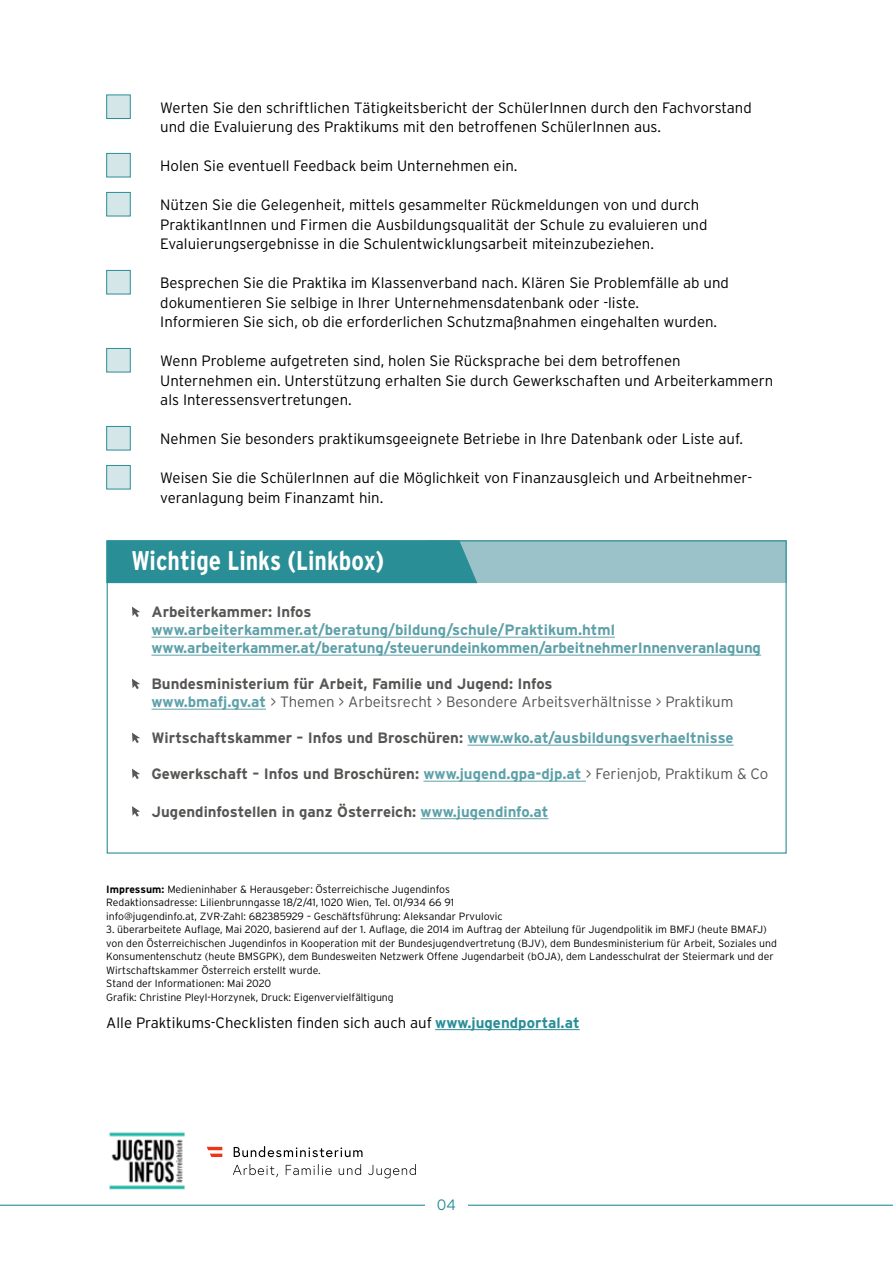
<style>
.page{position:relative;width:893px;height:1263px;background:#fff}
.page>*{position:absolute;margin:0;border:0;box-sizing:border-box;transform-origin:0 0}
.t1{font:700 condensed 27px "Interstate";color:#fff}
.t2{font:300 15px/19.5px "Interstate";color:#000}
.t3{font:700 15px "Interstate";color:#575654}
.t4{font:700 15px/18px "Interstate";letter-spacing:-.01em;color:#5ea1a9}
.t5{font:300 15px/18px "Interstate";color:#575654}
.t6{font:300 15px "Interstate";color:#2a8e97}
.t7{font:300 10.5px/13.5px "Interstate";color:#000}
.s1{font-weight:700}
.s2{font-weight:700;color:#5ea1a9}
.s3{color:#5ea1a9}
.s4{font-weight:300}
.s5{font-weight:700;color:#2a8e97}
</style>
<div class="page">
<div style="left:426px;top:540px;width:361px;height:43px;background:#9bc2c8"></div>
<hr style="left:151px;top:637px;width:464px;height:1px;background:#5ea1a9">
<hr style="left:151px;top:655px;width:610px;height:1px;background:#5ea1a9">
<hr style="left:151px;top:709px;width:115px;height:1px;background:#5ea1a9">
<hr style="left:467px;top:745px;width:267px;height:1px;background:#5ea1a9">
<hr style="left:423px;top:781px;width:163px;height:1px;background:#5ea1a9">
<hr style="left:421px;top:818px;width:127px;height:1px;background:#5ea1a9">
<svg style="left:132px;top:607px;width:8px;height:10px"></svg>
<svg style="left:132px;top:679px;width:8px;height:10px"></svg>
<svg style="left:132px;top:733px;width:8px;height:10px"></svg>
<svg style="left:132px;top:769px;width:8px;height:10px"></svg>
<svg style="left:132px;top:806px;width:8px;height:11px"></svg>
<div style="left:106px;top:540px;width:371px;height:43px;background:#2a8e97"></div>
<hr style="left:435px;top:1029px;width:145px;height:1px;background:#2a8e97">
<hr style="left:0;top:1205px;width:893px;height:1px;background:#2a8e97">
<div style="left:425px;top:1198px;width:43px;height:13px;background:#fff"></div>
<div style="left:106px;top:95px;width:25px;height:24px;background:#d5e6e8;border:1px solid #2a8e97"></div>
<div style="left:106px;top:153px;width:25px;height:24px;background:#d5e6e8;border:1px solid #2a8e97"></div>
<div style="left:106px;top:192px;width:25px;height:24px;background:#d5e6e8;border:1px solid #2a8e97"></div>
<div style="left:106px;top:270px;width:25px;height:24px;background:#d5e6e8;border:1px solid #2a8e97"></div>
<div style="left:106px;top:348px;width:25px;height:24px;background:#d5e6e8;border:1px solid #2a8e97"></div>
<div style="left:106px;top:426px;width:25px;height:24px;background:#d5e6e8;border:1px solid #2a8e97"></div>
<div style="left:106px;top:465px;width:25px;height:24px;background:#d5e6e8;border:1px solid #2a8e97"></div>
<img style="left:109px;top:1132px;width:76px;height:58px">
<svg style="left:233px;top:1164px;width:183px;height:14px"></svg>
<svg style="left:234px;top:1146px;width:128px;height:11px"></svg>
<svg style="left:207px;top:1147px;width:15px;height:10px"></svg>
<p class="t2" style="left:160px;top:97px;width:593px">Werten Sie den schriftlichen Tätigkeitsbericht der SchülerInnen durch den Fachvorstand und die Evaluierung des Praktikums mit den betroffenen SchülerInnen aus.</p>
<p class="t2" style="left:160px;top:156px;width:359px">Holen Sie eventuell Feedback beim Unternehmen ein.</p>
<p class="t2" style="left:160px;top:195px;width:549px">Nützen Sie die Gelegenheit, mittels gesammelter Rückmeldungen von und durch<br>PraktikantInnen und Firmen die Ausbildungsqualität der Schule zu evaluieren und<br>Evaluierungsergebnisse in die Schulentwicklungsarbeit miteinzubeziehen.</p>
<p class="t2" style="left:160px;top:273px;width:570px">Besprechen Sie die Praktika im Klassenverband nach. Klären Sie Problemfälle ab und dokumentieren Sie selbige in Ihrer Unternehmensdatenbank oder -liste.<br>Informieren Sie sich, ob die erforderlichen Schutzmaßnahmen eingehalten wurden.</p>
<p class="t2" style="left:160px;top:351px;width:615px">Wenn Probleme aufgetreten sind, holen Sie Rücksprache bei dem betroffenen<br>Unternehmen ein. Unterstützung erhalten Sie durch Gewerkschaften und Arbeiterkammern als Interessensvertretungen.</p>
<p class="t2" style="left:160px;top:429px;width:584px">Nehmen Sie besonders praktikumsgeeignete Betriebe in Ihre Datenbank oder Liste auf.</p>
<p class="t2" style="left:160px;top:468px;width:594px">Weisen Sie die SchülerInnen auf die Möglichkeit von Finanzausgleich und Arbeitnehmer&shy;veranlagung beim Finanzamt hin.</p>
<h1 class="t1" style="left:132px;top:544px;width:254px">Wichtige Links (Linkbox)</h1>
<p class="t3" style="left:151px;top:603px;width:162px">Arbeiterkammer: Infos</p>
<p class="t4" style="left:151px;top:621px;width:611px">www.arbeiterkammer.at/beratung/bildung/schule/Praktikum.html www.arbeiterkammer.at/beratung/steuerundeinkommen/arbeitnehmerInnenveranlagung</p>
<p class="t5" style="left:151px;top:675px;width:583px"><span class="s1">Bundesministerium für Arbeit, Familie und Jugend: Infos<br></span><span class="s2">www.bmafj.gv.at</span> &gt; Themen &gt; Arbeitsrecht &gt; Besondere Arbeitsverhältnisse &gt; Praktikum</p>
<p class="t3" style="left:151px;top:729px;width:584px">Wirtschaftskammer – Infos und Broschüren: <span class="s3">www.wko.at/ausbildungsverhaeltnisse</span></p>
<p class="t3" style="left:151px;top:765px;width:618px">Gewerkschaft – Infos und Broschüren: <span class="s3">www.jugend.gpa-djp.at</span> <span class="s4">&gt; Ferienjob, Praktikum &amp; Co</span></p>
<p class="t3" style="left:151px;top:802px;width:399px">Jugendinfostellen in ganz Österreich: <span class="s3">www.jugendinfo.at</span></p>
<p class="t7" style="left:106px;top:882px;width:398px"><span class="s1">Impressum:</span> Medieninhaber &amp; Herausgeber: Österreichische Jugendinfos<br>Redaktionsadresse: Lilienbrunngasse 18/2/41, 1020 Wien, Tel. 01/934 66 91 info@jugendinfo.at, ZVR-Zahl: 682385929 – Geschäftsführung: Aleksandar Prvulovic</p>
<p class="t7" style="left:106px;top:922px;width:672px">3. überarbeitete Auflage, Mai 2020, basierend auf der 1. Auflage, die 2014 im Auftrag der Abteilung für Jugendpolitik im BMFJ (heute BMAFJ) von den Österreichischen Jugendinfos in Kooperation mit der Bundesjugendvertretung (BJV), dem Bundesministerium für Arbeit, Soziales und Konsumentenschutz (heute BMSGPK), dem Bundesweiten Netzwerk Offene Jugendarbeit (bOJA), dem Landesschulrat der Steiermark und der Wirtschaftskammer Österreich erstellt wurde.<br>Stand der Informationen: Mai 2020<br>Grafik: Christine Pleyl-Horzynek, Druck: Eigenvervielfältigung</p>
<p class="t2" style="left:106px;top:1012px;width:475px">Alle Praktikums-Checklisten finden sich auch auf <span class="s5">www.jugendportal.at</span></p>
<p class="t6" style="left:437px;top:1196px;width:21px">04</p>
</div>
